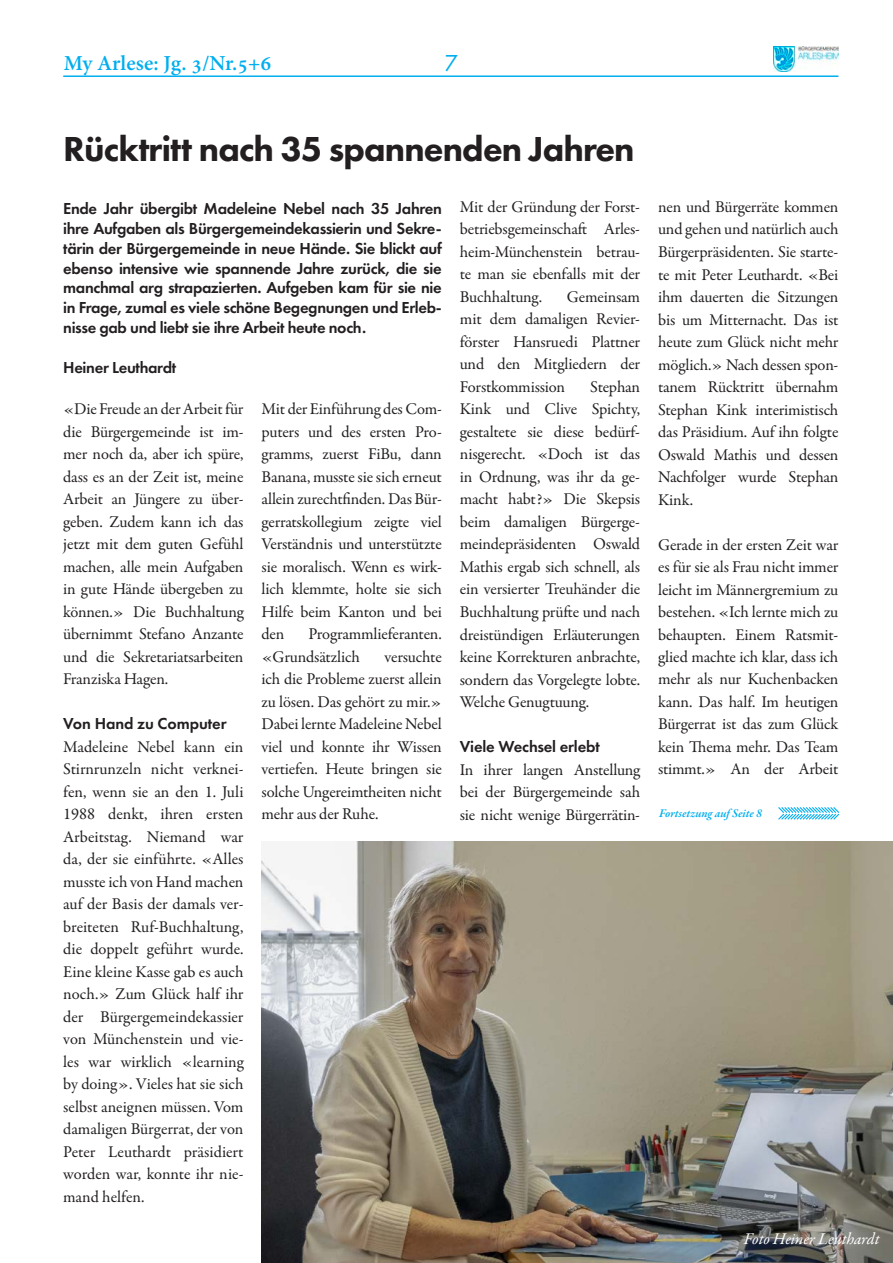
<style>
.page{position:relative;width:893px;height:1263px;background:#fff}
.page>*{position:absolute;margin:0;border:0;box-sizing:border-box;transform-origin:0 0}
.t1{font:800 36px "Futura PT";letter-spacing:-.025em;color:#231f20}
.t2{font:24px "Futura PT";color:#00aeef}
.t3{font:700 21px "Adobe Hebrew";color:#00aeef}
.t4{font:16.5px/22.5px "Garamond Premr Pro";letter-spacing:-.01em;color:#231f20;text-align:justify}
.t5{font:600 16.5px/19.8px "Futura PT";letter-spacing:-.02em;color:#231f20;text-align:justify}
.t6{font:italic 16.5px "Garamond Premr Pro";letter-spacing:-.01em;color:#fff}
.t7{font:italic 600 12px "Garamond Premr Pro";letter-spacing:-.005em;color:#00aeef}
</style>
<div class="page">
<hr style="left:63px;top:75px;width:775px;height:2px;background:#00aeef">
<img style="left:773px;top:47px;width:66px;height:24px">
<img style="left:262px;top:842px;width:631px;height:421px">
<svg style="left:778px;top:807px;width:62px;height:13px"></svg>
<p class="t3" style="left:64px;top:50px;width:209px">My Arlese: Jg. 3/Nr.5+6</p>
<h2 class="t2" style="left:445px;top:49px;width:15px">7</h2>
<p class="t1" style="left:63px;top:127px;width:573px">Rücktritt nach 35 spannenden Jahren</p>
<p class="t5" style="left:63px;top:199px;width:380px">Ende Jahr übergibt Madeleine Nebel nach 35 Jahren ihre Aufgaben als Bürgergemeindekassierin und Sekre&shy;tärin der Bürgergemeinde in neue Hände. Sie blickt auf ebenso intensive wie spannende Jahre zurück, die sie manchmal arg strapazierten. Aufgeben kam für sie nie in Frage, zumal es viele schöne Begegnungen und Erleb&shy;nisse gab und liebt sie ihre Arbeit heute noch.</p>
<p class="t5" style="left:63px;top:357px;width:115px">Heiner Leuthardt</p>
<p class="t4" style="left:63px;top:398px;width:182px">«Die Freude an der Arbeit für die Bürgergemeinde ist im&shy;mer noch da, aber ich spüre, dass es an der Zeit ist, meine Arbeit an Jüngere zu über&shy;geben. Zudem kann ich das jetzt mit dem guten Gefühl machen, alle mein Aufgaben in gute Hände übergeben zu können.» Die Buchhaltung übernimmt Stefano Anzante und die Sekretariatsarbeiten Franziska Hagen.</p>
<p class="t5" style="left:63px;top:713px;width:165px">Von Hand zu Computer</p>
<p class="t4" style="left:63px;top:736px;width:182px">Madeleine Nebel kann ein Stirnrunzeln nicht verknei&shy;fen, wenn sie an den 1. Juli 1988 denkt, ihren ersten Arbeitstag. Niemand war da, der sie einführte. «Alles musste ich von Hand machen auf der Basis der damals ver&shy;breiteten Ruf-Buchhaltung, die doppelt geführt wurde.<br>Eine kleine Kasse gab es auch noch.» Zum Glück half ihr der Bürgergemeindekassier von Münchenstein und vie&shy;les war wirklich «learning by doing». Vieles hat sie sich selbst aneignen müssen. Vom damaligen Bürgerrat, der von Peter Leuthardt präsidiert worden war, konnte ihr nie&shy;mand helfen.</p>
<p class="t4" style="left:460px;top:196px;width:182px">Mit der Gründung der Forst&shy;betriebsgemeinschaft Arles&shy;heim-Münchenstein betrau&shy;te man sie ebenfalls mit der Buchhaltung.</p>
<p class="t4" style="left:460px;top:286px;width:182px;text-indent:107px">Gemeinsam mit dem damaligen Revier&shy;förster Hansruedi Plattner und den Mitgliedern der Forstkommission</p>
<p class="t4" style="left:460px;top:376px;width:182px;text-indent:130px">Stephan Kink und Clive Spichty, gestaltete sie diese bedürf&shy;nisgerecht. «Doch ist das in Ordnung, was ihr da ge&shy;macht habt?» Die Skepsis beim damaligen Bürgerge&shy;meindepräsidenten Oswald Mathis ergab sich schnell, als ein versierter Treuhänder die Buchhaltung prüfte und nach dreistündigen Erläuterungen keine Korrekturen anbrachte, sondern das Vorgelegte lobte.<br>Welche Genugtuung.</p>
<p class="t5" style="left:460px;top:736px;width:142px">Viele Wechsel erlebt</p>
<p class="t4" style="left:460px;top:758px;width:182px">In ihrer langen Anstellung bei der Bürgergemeinde sah sie nicht wenige Bürgerrätin-</p>
<p class="t4" style="left:262px;top:398px;width:182px">Mit der Einführung des Com&shy;puters und des ersten Pro&shy;gramms, zuerst FiBu, dann Banana, musste sie sich erneut allein zurechtfinden. Das Bür&shy;gerratskollegium zeigte viel Verständnis und unterstützte sie moralisch. Wenn es wirk&shy;lich klemmte, holte sie sich Hilfe beim Kanton und bei den</p>
<p class="t4" style="left:262px;top:623px;width:182px;text-indent:47px">Programmlieferanten. «Grundsätzlich</p>
<p class="t4" style="left:262px;top:646px;width:182px;text-indent:123px">versuchte ich die Probleme zuerst allein zu lösen. Das gehört zu mir.» Dabei lernte Madeleine Nebel viel und konnte ihr Wissen vertiefen. Heute bringen sie solche Ungereimtheiten nicht mehr aus der Ruhe.</p>
<p class="t4" style="left:658px;top:196px;width:182px">nen und Bürgerräte kommen und gehen und natürlich auch Bürgerpräsidenten. Sie starte&shy;te mit Peter Leuthardt. «Bei ihm dauerten die Sitzungen bis um Mitternacht. Das ist heute zum Glück nicht mehr möglich.» Nach dessen spon&shy;tanem Rücktritt übernahm Stephan Kink interimistisch das Präsidium. Auf ihn folgte Oswald Mathis und dessen Nachfolger wurde Stephan Kink.</p>
<p class="t4" style="left:658px;top:533px;width:182px">Gerade in der ersten Zeit war es für sie als Frau nicht immer leicht im Männergremium zu bestehen. «Ich lernte mich zu behaupten. Einem Ratsmit&shy;glied machte ich klar, dass ich mehr als nur Kuchenbacken kann. Das half. Im heutigen Bürgerrat ist das zum Glück kein Thema mehr. Das Team stimmt.» An der Arbeit</p>
<p class="t7" style="left:659px;top:805px;width:105px">Fortsetzung auf Seite 8</p>
<p class="t6" style="left:744px;top:1228px;width:137px">Foto Heiner Leuthardt</p>
</div>
